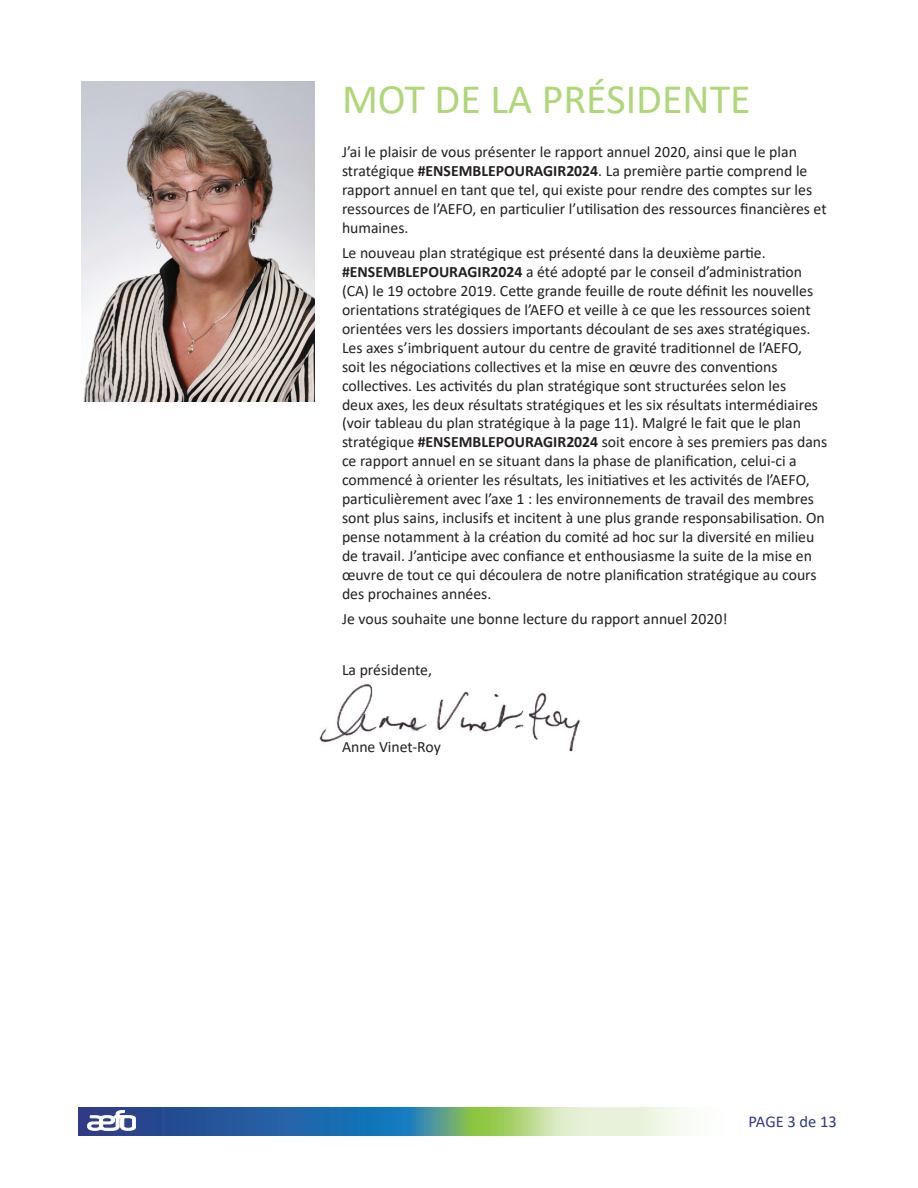
<style>
.page{position:relative;width:918px;height:1188px;background:#fff}
.page>*{position:absolute;margin:0;border:0;box-sizing:border-box;transform-origin:0 0}
.Titre_1{font:42px "Calibri";color:#afd779}
.pagination{font:16.5px "Calibri";color:#323984}
.t1{font:15.75px/18.9px "Calibri";color:#231f20}
.s1{font-weight:700}
</style>
<div class="page">
<svg style="left:79px;top:1107px;width:609px;height:28px;background:#6998a6"></svg>
<svg style="left:87px;top:1110px;width:49px;height:21px"></svg>
<img style="left:319px;top:683px;width:261px;height:69px">
<img style="left:81px;top:81px;width:233px;height:321px">
<p class="Titre_1" style="left:342px;top:69px;width:410px">MOT DE LA PRÉSIDENTE</p>
<p class="t1" style="left:342px;top:142px;width:486px">J’ai le plaisir de vous présenter le rapport annuel 2020, ainsi que le plan stratégique <span class="s1">#ENSEMBLEPOURAGIR2024</span>. La première partie comprend le rapport annuel en tant que tel, qui existe pour rendre des comptes sur les ressources de l’AEFO, en particulier l’utilisation des ressources financières et humaines.</p>
<p class="t1" style="left:342px;top:243px;width:487px">Le nouveau plan stratégique est présenté dans la deuxième partie. <span class="s1">#ENSEMBLEPOURAGIR2024</span> a été adopté par le conseil d’administration (CA) le 19 octobre 2019. Cette grande feuille de route définit les nouvelles orientations stratégiques de l’AEFO et veille à ce que les ressources soient orientées vers les dossiers importants découlant de ses axes stratégiques.<br>Les axes s’imbriquent autour du centre de gravité traditionnel de l’AEFO, soit les négociations collectives et la mise en œuvre des conventions collectives. Les activités du plan stratégique sont structurées selon les<br>deux axes, les deux résultats stratégiques et les six résultats intermédiaires (voir tableau du plan stratégique à la page 11). Malgré le fait que le plan stratégique <span class="s1">#ENSEMBLEPOURAGIR2024</span> soit encore à ses premiers pas dans ce rapport annuel en se situant dans la phase de planification, celui-ci a commencé à orienter les résultats, les initiatives et les activités de l’AEFO, particulièrement avec l’axe 1 : les environnements de travail des membres sont plus sains, inclusifs et incitent à une plus grande responsabilisation. On pense notamment à la création du comité ad hoc sur la diversité en milieu de travail. J’anticipe avec confiance et enthousiasme la suite de la mise en œuvre de tout ce qui découlera de notre planification stratégique au cours des prochaines années.</p>
<p class="t1" style="left:342px;top:609px;width:387px">Je vous souhaite une bonne lecture du rapport annuel 2020!</p>
<p class="t1" style="left:342px;top:660px;width:92px">La présidente,</p>
<p class="t1" style="left:342px;top:737px;width:100px">Anne Vinet-Roy</p>
<p class="pagination" style="left:749px;top:1110px;width:90px">PAGE 3 de 13</p>
</div>
